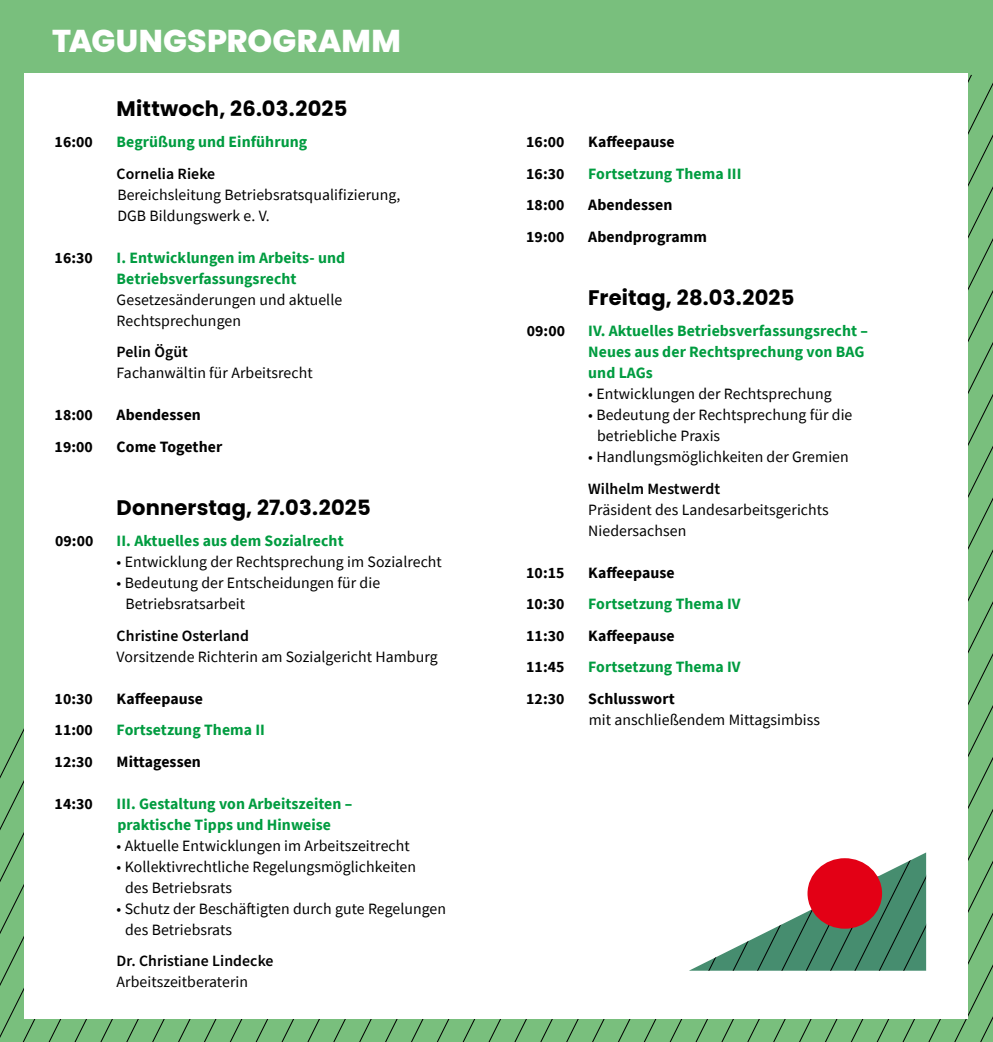
<style>
.page{position:relative;width:993px;height:1042px;background:#fff}
.page>*{position:absolute;margin:0;border:0;box-sizing:border-box;transform-origin:0 0}
.t1{font:800 31.5px "Poppins";letter-spacing:.005em;color:#fff}
.Copy_9_12{font:700 21px "Poppins";letter-spacing:.01em;color:#000}
.Copy_9_12-2{font:15.75px/21px "Source Sans Pro";letter-spacing:.005em;color:#000}
.Copy_9_12-3{font:700 15.75px/21px "Source Sans Pro";letter-spacing:.005em;color:#009c40}
.Copy_9_12-4{font:700 15.75px "Source Sans Pro";letter-spacing:.005em;color:#000}
.Copy_9_12-5{font:600 15.75px/21px "Source Sans Pro";letter-spacing:.005em;color:#000}
.s1{font-weight:600}
.s2{font-weight:400}
.s3{font-weight:700}
</style>
<div class="page">
<div style="left:0;top:0;width:992px;height:1042px;background:#79bf7d"></div>
<svg style="left:0;top:74px;width:346px;height:968px"></svg>
<div style="left:25px;top:74px;width:943px;height:945px;background:#fff"></div>
<svg style="left:690px;top:853px;width:235px;height:117px"></svg>
<div style="left:807px;top:858px;width:74px;height:70px;background:#e30015;border-radius:50%"></div>
<h3 class="t1" style="left:52px;top:23px;width:350px">TAGUNGSPROGRAMM</h3>
<h4 class="Copy_9_12" style="left:117px;top:96px;width:232px">Mittwoch, 26.03.2025</h4>
<p class="Copy_9_12-4" style="left:55px;top:131px;width:40px">16:00</p>
<p class="Copy_9_12-3" style="left:117px;top:131px;width:192px">Begrüßung und Einführung</p>
<p class="Copy_9_12-2" style="left:117px;top:163px;width:285px"><span class="s1">Cornelia Rieke<br></span>Bereichsleitung Betriebsratsqualifizierung,<br>DGB Bildungswerk e. V.</p>
<p class="Copy_9_12-4" style="left:55px;top:247px;width:40px">16:30</p>
<p class="Copy_9_12-3" style="left:117px;top:247px;width:230px">I. Entwicklungen im Arbeits- und<br>Betriebsverfassungsrecht</p>
<p class="Copy_9_12-2" style="left:117px;top:289px;width:227px">Gesetzesänderungen und aktuelle<br>Rechtsprechungen</p>
<p class="Copy_9_12-2" style="left:117px;top:341px;width:197px"><span class="s1">Pelin Ögüt<br></span>Fachanwältin für Arbeitsrecht</p>
<p class="Copy_9_12-4" style="left:55px;top:404px;width:40px">18:00</p>
<p class="Copy_9_12-4" style="left:117px;top:404px;width:86px">Abendessen</p>
<p class="Copy_9_12-4" style="left:55px;top:436px;width:40px">19:00</p>
<p class="Copy_9_12-4" style="left:117px;top:436px;width:107px">Come Together</p>
<p class="Copy_9_12" style="left:117px;top:495px;width:255px">Donnerstag, 27.03.2025</p>
<p class="Copy_9_12-4" style="left:55px;top:530px;width:40px">09:00</p>
<p class="Copy_9_12-3" style="left:117px;top:530px;width:228px">II. Aktuelles aus dem Sozialrecht</p>
<p class="Copy_9_12-2" style="left:117px;top:551px;width:327px">• Entwicklung der Rechtsprechung im Sozialrecht</p>
<p class="Copy_9_12-2" style="left:125px;top:572px;width:256px;text-indent:-9px">• Bedeutung der Entscheidungen für die<br>Betriebsratsarbeit</p>
<p class="Copy_9_12-2" style="left:117px;top:625px;width:322px"><span class="s1">Christine Osterland<br></span>Vorsitzende Richterin am Sozialgericht Hamburg</p>
<p class="Copy_9_12-4" style="left:55px;top:688px;width:40px">10:30</p>
<p class="Copy_9_12-4" style="left:117px;top:688px;width:88px">Kaffeepause</p>
<p class="Copy_9_12-4" style="left:55px;top:719px;width:40px">11:00</p>
<p class="Copy_9_12-3" style="left:117px;top:719px;width:150px">Fortsetzung Thema II</p>
<p class="Copy_9_12-4" style="left:55px;top:751px;width:40px">12:30</p>
<p class="Copy_9_12-4" style="left:117px;top:751px;width:86px">Mittagessen</p>
<p class="Copy_9_12-4" style="left:55px;top:793px;width:40px">14:30</p>
<p class="Copy_9_12-3" style="left:117px;top:793px;width:237px">III. Gestaltung von Arbeitszeiten – praktische Tipps und Hinweise</p>
<p class="Copy_9_12-2" style="left:117px;top:835px;width:294px">• Aktuelle Entwicklungen im Arbeitszeitrecht</p>
<p class="Copy_9_12-2" style="left:125px;top:856px;width:292px;text-indent:-8px">• Kollektivrechtliche Regelungsmöglichkeiten des Betriebsrats</p>
<p class="Copy_9_12-2" style="left:125px;top:898px;width:322px;text-indent:-8px">• Schutz der Beschäftigten durch gute Regelungen des Betriebsrats</p>
<p class="Copy_9_12-5" style="left:117px;top:950px;width:158px">Dr. Christiane Lindecke<br><span class="s2">Arbeitszeitberaterin</span></p>
<p class="Copy_9_12-4" style="left:526px;top:131px;width:40px">16:00</p>
<p class="Copy_9_12-4" style="left:588px;top:131px;width:88px">Kaffeepause</p>
<p class="Copy_9_12-4" style="left:526px;top:163px;width:40px">16:30</p>
<p class="Copy_9_12-3" style="left:588px;top:163px;width:155px">Fortsetzung Thema III</p>
<p class="Copy_9_12-4" style="left:526px;top:194px;width:40px">18:00</p>
<p class="Copy_9_12-4" style="left:588px;top:194px;width:86px">Abendessen</p>
<p class="Copy_9_12-4" style="left:526px;top:226px;width:40px">19:00</p>
<p class="Copy_9_12-4" style="left:588px;top:226px;width:120px">Abendprogramm</p>
<p class="Copy_9_12" style="left:588px;top:285px;width:207px">Freitag, 28.03.2025</p>
<p class="Copy_9_12-4" style="left:526px;top:320px;width:40px">09:00</p>
<p class="Copy_9_12-3" style="left:588px;top:320px;width:281px">IV. Aktuelles Betriebsverfassungsrecht –<br>Neues aus der Rechtsprechung von BAG und LAGs</p>
<p class="Copy_9_12-2" style="left:588px;top:383px;width:245px">• Entwicklungen der Rechtsprechung</p>
<p class="Copy_9_12-2" style="left:597px;top:404px;width:257px;text-indent:-9px">• Bedeutung der Rechtsprechung für die betriebliche Praxis</p>
<p class="Copy_9_12-2" style="left:588px;top:446px;width:262px">• Handlungsmöglichkeiten der Gremien</p>
<p class="Copy_9_12-2" style="left:588px;top:478px;width:242px"><span class="s1">Wilhelm Mestwerdt<br></span>Präsident des Landesarbeitsgerichts<br>Niedersachsen</p>
<p class="Copy_9_12-4" style="left:526px;top:562px;width:40px">10:15</p>
<p class="Copy_9_12-4" style="left:588px;top:562px;width:88px">Kaffeepause</p>
<p class="Copy_9_12-4" style="left:526px;top:593px;width:40px">10:30</p>
<p class="Copy_9_12-3" style="left:588px;top:593px;width:154px">Fortsetzung Thema IV</p>
<p class="Copy_9_12-4" style="left:526px;top:625px;width:40px">11:30</p>
<p class="Copy_9_12-4" style="left:588px;top:625px;width:88px">Kaffeepause</p>
<p class="Copy_9_12-4" style="left:526px;top:656px;width:40px">11:45</p>
<p class="Copy_9_12-3" style="left:588px;top:656px;width:154px">Fortsetzung Thema IV</p>
<p class="Copy_9_12-4" style="left:526px;top:688px;width:40px">12:30</p>
<p class="Copy_9_12-2" style="left:588px;top:688px;width:233px"><span class="s3">Schlusswort<br></span>mit anschließendem Mittagsimbiss</p>
</div>
